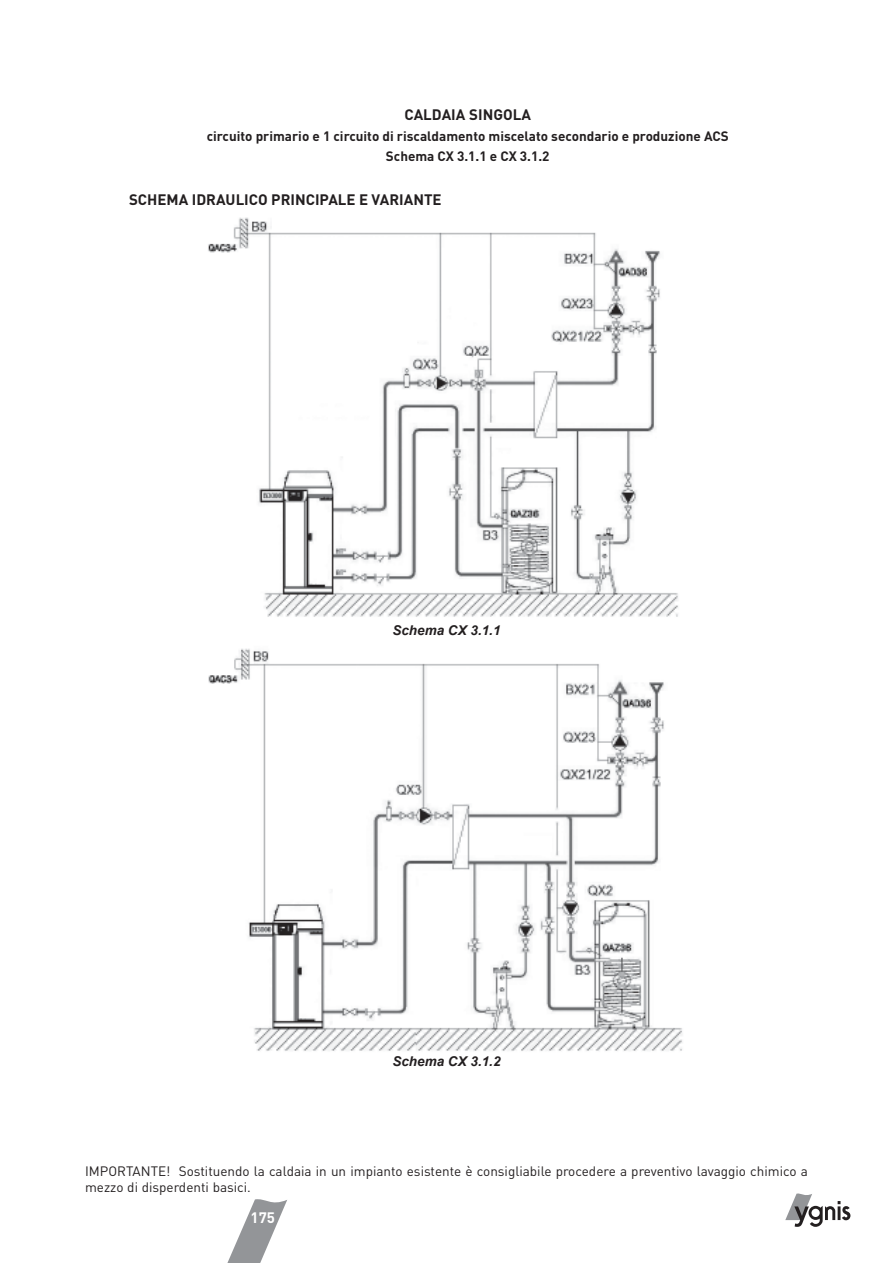
<style>
.page{position:relative;width:893px;height:1263px;background:#fff}
.page>*{position:absolute;margin:0;border:0;box-sizing:border-box;transform-origin:0 0}
.t1{font:700 15px "DIN";color:#231f20}
.t2{font:700 15px "DIN";color:#fff}
.t3{font:13.5px/16.2px "DIN";color:#231f20}
.t4{font:700 13.5px/20.4px "DIN";color:#231f20;text-align:center}
.t5{font:italic 700 13.5px "Arial";color:#231f20}
</style>
<div class="page">
<svg style="left:227px;top:1199px;width:60px;height:64px"></svg>
<svg style="left:785px;top:1193px;width:65px;height:34px"></svg>
<img style="left:208px;top:217px;width:470px;height:400px">
<img style="left:208px;top:648px;width:474px;height:403px">
<p class="t1" style="left:405px;top:110px;width:128px">CALDAIA SINGOLA</p>
<p class="t4" style="left:207px;top:127px;width:524px">circuito primario e 1 circuito di riscaldamento miscelato secondario e produzione ACS<br>Schema CX 3.1.1 e CX 3.1.2</p>
<p class="t1" style="left:129px;top:195px;width:314px">SCHEMA IDRAULICO PRINCIPALE E VARIANTE</p>
<p class="t5" style="left:392px;top:623px;width:110px">Schema CX 3.1.1</p>
<p class="t5" style="left:392px;top:1054px;width:110px">Schema CX 3.1.2</p>
<p class="t3" style="left:85px;top:1165px;width:724px">IMPORTANTE! Sostituendo la caldaia in un impianto esistente è consigliabile procedere a preventivo lavaggio chimico a mezzo di disperdenti basici.</p>
<p class="t2" style="left:251px;top:1212px;width:26px">175</p>
</div>
